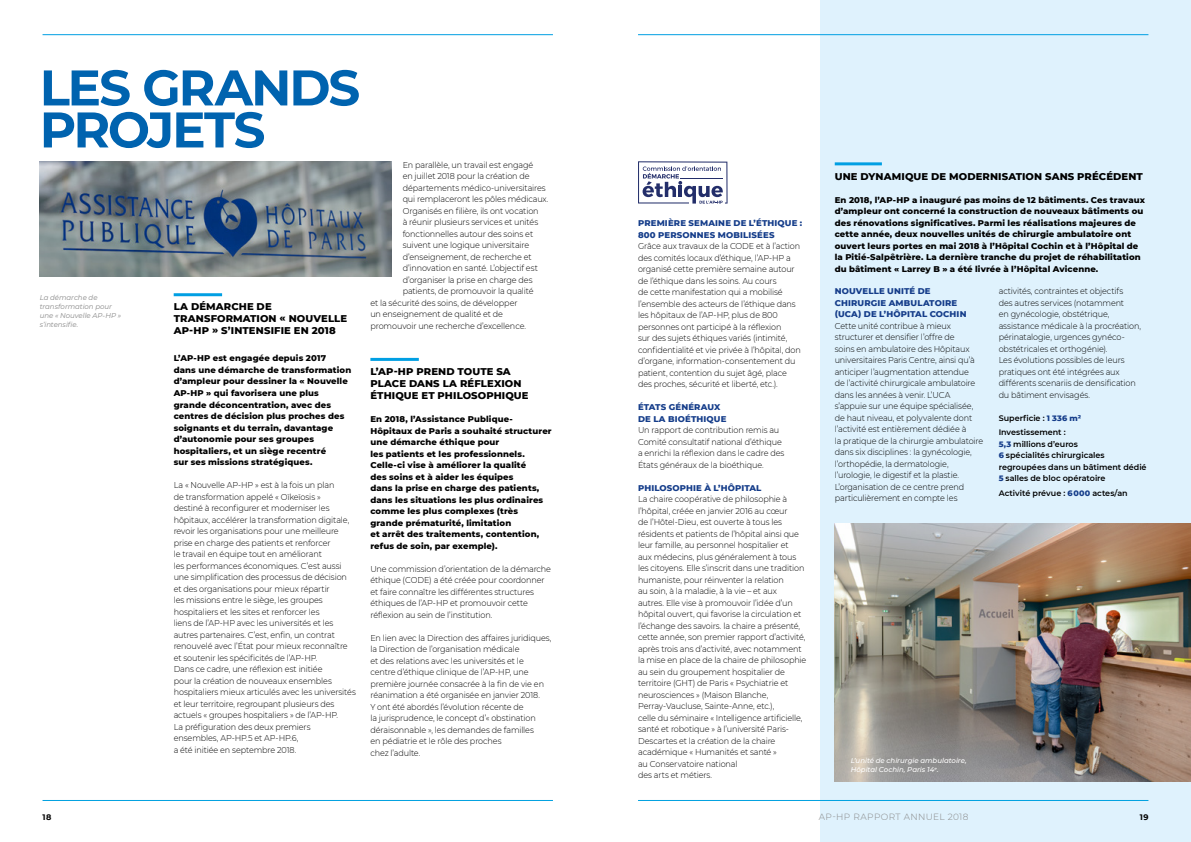
<style>
.page{position:relative;width:1191px;height:842px;background:#fff}
.page>*{position:absolute;margin:0;border:0;box-sizing:border-box;transform-origin:0 0}
.t1{font:700 50px/42px "Montserrat";letter-spacing:-.045em;color:#0063af}
.t2{font:800 10px/12px "Montserrat";letter-spacing:.01em;color:#000}
.t3{font:300 9px "Montserrat";letter-spacing:.04em;color:#878787}
.t4{font:300 8.5px/11.5px "Montserrat";letter-spacing:-.015em;color:#000;scale:.95 1}
.t5{font:800 8.5px/11.5px "Montserrat";letter-spacing:.015em;color:#000}
.t6{font:800 8.5px/11.5px "Montserrat";letter-spacing:.02em;color:#153d8a}
.t7{font:600 8px/11.5px "Montserrat";color:#000}
.t8{font:700 8px "Montserrat";color:#000}
.t9{font:italic 7px/9px "Montserrat";color:#878787}
.t10{font:italic 500 7px/9px "Montserrat";letter-spacing:-.005em;color:#fff}
.s1{font-weight:800;color:#153d8a}
</style>
<div class="page">
<div style="left:820px;top:0;width:371px;height:842px;background:#dff2fd"></div>
<img style="left:834px;top:523px;width:357px;height:258px">
<img style="left:40px;top:162px;width:351px;height:114px">
<hr style="left:834px;top:162px;width:48px;height:3px;background:#009fe3">
<hr style="left:174px;top:293px;width:48px;height:3px;background:#009fe3">
<hr style="left:370px;top:358px;width:49px;height:3px;background:#009fe3">
<svg style="left:638px;top:161px;width:89px;height:43px"></svg>
<hr style="left:638px;top:34px;width:510px;height:1px;background:#009fe3">
<hr style="left:43px;top:34px;width:510px;height:1px;background:#009fe3">
<hr style="left:638px;top:800px;width:510px;height:1px;background:#00a1e0">
<hr style="left:43px;top:800px;width:510px;height:1px;background:#00a1e0">
<h1 class="t1" style="left:40px;top:64px;width:322px">LES GRANDS<br>PROJETS</h1>
<p class="t9" style="left:40px;top:293px;width:83px">La démarche de transformation pour une « Nouvelle AP-HP » s’intensifie.</p>
<p class="t2" style="left:174px;top:300px;width:175px">LA DÉMARCHE DE<br>TRANSFORMATION « NOUVELLE<br>AP‑HP » S’INTENSIFIE EN 2018</p>
<p class="t5" style="left:174px;top:352px;width:179px">L’AP‑HP est engagée depuis 2017<br>dans une démarche de transformation d’ampleur pour dessiner la « Nouvelle AP‑HP » qui favorisera une plus grande déconcentration, avec des centres de décision plus proches des soignants et du terrain, davantage d’autonomie pour ses groupes hospitaliers, et un siège recentré<br>sur ses missions stratégiques.</p>
<p class="t4" style="left:174px;top:479px;width:193px">La « Nouvelle AP‑HP » est à la fois un plan<br>de transformation appelé « Oïkeïosis »<br>destiné à reconfigurer et moderniser les hôpitaux, accélérer la transformation digitale, revoir les organisations pour une meilleure prise en charge des patients et renforcer<br>le travail en équipe tout en améliorant<br>les performances économiques. C’est aussi une simplification des processus de décision et des organisations pour mieux répartir<br>les missions entre le siège, les groupes hospitaliers et les sites et renforcer les<br>liens de l’AP‑HP avec les universités et les autres partenaires. C’est, enfin, un contrat renouvelé avec l’État pour mieux reconnaître et soutenir les spécificités de l’AP‑HP.<br>Dans ce cadre, une réflexion est initiée<br>pour la création de nouveaux ensembles hospitaliers mieux articulés avec les universités et leur territoire, regroupant plusieurs des actuels « groupes hospitaliers » de l’AP‑HP.<br>La préfiguration des deux premiers ensembles, AP‑HP.5 et AP‑HP.6,<br>a été initiée en septembre 2018.</p>
<p class="t4" style="left:403px;top:158px;width:139px">En parallèle, un travail est engagé</p>
<p class="t4" style="left:403px;top:170px;width:135px">en juillet 2018 pour la création de</p>
<p class="t4" style="left:403px;top:181px;width:152px">départements médico-universitaires</p>
<p class="t4" style="left:403px;top:193px;width:155px">qui remplaceront les pôles médicaux.</p>
<p class="t4" style="left:403px;top:204px;width:145px">Organisés en filière, ils ont vocation</p>
<p class="t4" style="left:403px;top:216px;width:144px">à réunir plusieurs services et unités</p>
<p class="t4" style="left:403px;top:227px;width:139px">fonctionnelles autour des soins et</p>
<p class="t4" style="left:403px;top:239px;width:135px">suivent une logique universitaire</p>
<p class="t4" style="left:403px;top:250px;width:137px">d’enseignement, de recherche et</p>
<p class="t4" style="left:403px;top:262px;width:144px">d’innovation en santé. L’objectif est</p>
<p class="t4" style="left:403px;top:273px;width:138px">d’organiser la prise en charge des</p>
<p class="t4" style="left:403px;top:285px;width:139px">patients, de promouvoir la qualité</p>
<p class="t4" style="left:370px;top:296px;width:156px">et la sécurité des soins, de développer</p>
<p class="t4" style="left:370px;top:308px;width:141px">un enseignement de qualité et de</p>
<p class="t4" style="left:370px;top:319px;width:165px">promouvoir une recherche d’excellence.</p>
<p class="t2" style="left:370px;top:365px;width:160px">L’AP‑HP PREND TOUTE SA<br>PLACE DANS LA RÉFLEXION<br>ÉTHIQUE ET PHILOSOPHIQUE</p>
<p class="t5" style="left:370px;top:413px;width:183px">En 2018, l’Assistance Publique-Hôpitaux de Paris a souhaité structurer une démarche éthique pour<br>les patients et les professionnels.<br>Celle-ci vise à améliorer la qualité<br>des soins et à aider les équipes<br>dans la prise en charge des patients, dans les situations les plus ordinaires comme les plus complexes (très grande prématurité, limitation<br>et arrêt des traitements, contention, refus de soin, par exemple).</p>
<p class="t4" style="left:370px;top:562px;width:192px">Une commission d’orientation de la démarche éthique (CODE) a été créée pour coordonner et faire connaître les différentes structures éthiques de l’AP‑HP et promouvoir cette réflexion au sein de l’institution.</p>
<p class="t4" style="left:370px;top:631px;width:192px">En lien avec la Direction des affaires juridiques, la Direction de l’organisation médicale<br>et des relations avec les universités et le<br>centre d’éthique clinique de l’AP‑HP, une première journée consacrée à la fin de vie en réanimation a été organisée en janvier 2018.<br>Y ont été abordés l’évolution récente de<br>la jurisprudence, le concept d’« obstination déraisonnable », les demandes de familles<br>en pédiatrie et le rôle des proches<br>chez l’adulte.</p>
<p class="t6" style="left:638px;top:217px;width:166px">PREMIÈRE SEMAINE DE L’ÉTHIQUE :<br>800 PERSONNES MOBILISÉES</p>
<p class="t4" style="left:638px;top:240px;width:173px">Grâce aux travaux de la CODE et à l’action des comités locaux d’éthique, l’AP‑HP a organisé cette première semaine autour de l’éthique dans les soins. Au cours<br>de cette manifestation qui a mobilisé l’ensemble des acteurs de l’éthique dans les hôpitaux de l’AP‑HP, plus de 800 personnes ont participé à la réflexion<br>sur des sujets éthiques variés (intimité, confidentialité et vie privée à l’hôpital, don d’organe, information-consentement du patient, contention du sujet âgé, place des proches, sécurité et liberté, etc.).</p>
<p class="t6" style="left:638px;top:401px;width:90px">ÉTATS GÉNÉRAUX<br>DE LA BIOÉTHIQUE</p>
<p class="t4" style="left:638px;top:424px;width:156px">Un rapport de contribution remis au Comité consultatif national d’éthique a enrichi la réflexion dans le cadre des États généraux de la bioéthique.</p>
<p class="t6" style="left:638px;top:481px;width:125px">PHILOSOPHIE À L’HÔPITAL</p>
<p class="t4" style="left:638px;top:493px;width:179px">La chaire coopérative de philosophie à l’hôpital, créée en janvier 2016 au cœur<br>de l’Hôtel-Dieu, est ouverte à tous les résidents et patients de l’hôpital ainsi que leur famille, au personnel hospitalier et<br>aux médecins, plus généralement à tous les citoyens. Elle s’inscrit dans une tradition humaniste, pour réinventer la relation<br>au soin, à la maladie, à la vie – et aux<br>autres. Elle vise à promouvoir l’idée d’un hôpital ouvert, qui favorise la circulation et l’échange des savoirs. la chaire a présenté, cette année, son premier rapport d’activité, après trois ans d’activité, avec notamment la mise en place de la chaire de philosophie au sein du groupement hospitalier de territoire (GHT) de Paris « Psychiatrie et neurosciences » (Maison Blanche, Perray-Vaucluse, Sainte-Anne, etc.),<br>celle du séminaire « Intelligence artificielle, santé et robotique » à l’université Paris-Descartes et la création de la chaire académique « Humanités et santé »<br>au Conservatoire national<br>des arts et métiers.</p>
<p class="t2" style="left:834px;top:169px;width:310px">UNE DYNAMIQUE DE MODERNISATION SANS PRÉCÉDENT</p>
<p class="t5" style="left:834px;top:193px;width:312px">En 2018, l’AP‑HP a inauguré pas moins de 12 bâtiments. Ces travaux d’ampleur ont concerné la construction de nouveaux bâtiments ou des rénovations significatives. Parmi les réalisations majeures de cette année, deux nouvelles unités de chirurgie ambulatoire ont ouvert leurs portes en mai 2018 à l’Hôpital Cochin et à l’Hôpital de la Pitié-Salpêtrière. La dernière tranche du projet de réhabilitation du bâtiment « Larrey B » a été livrée à l’Hôpital Avicenne.</p>
<p class="t6" style="left:834px;top:285px;width:133px">NOUVELLE UNITÉ DE<br>CHIRURGIE AMBULATOIRE (UCA) DE L’HÔPITAL COCHIN</p>
<p class="t4" style="left:834px;top:320px;width:158px">Cette unité contribue à mieux structurer et densifier l’offre de<br>soins en ambulatoire des Hôpitaux universitaires Paris Centre, ainsi qu’à anticiper l’augmentation attendue<br>de l’activité chirurgicale ambulatoire dans les années à venir. L’UCA s’appuie sur une équipe spécialisée, de haut niveau, et polyvalente dont l’activité est entièrement dédiée à<br>la pratique de la chirurgie ambulatoire dans six disciplines : la gynécologie, l’orthopédie, la dermatologie, l’urologie, le digestif et la plastie.<br>L’organisation de ce centre prend particulièrement en compte les</p>
<p class="t4" style="left:998px;top:285px;width:151px">activités, contraintes et objectifs<br>des autres services (notamment<br>en gynécologie, obstétrique, assistance médicale à la procréation, périnatalogie, urgences gynéco&shy;obstétricales et orthogénie).<br>Les évolutions possibles de leurs pratiques ont été intégrées aux différents scenariis de densification du bâtiment envisagés.</p>
<p class="t7" style="left:998px;top:411px;width:84px;line-height:14.3px">Superficie : <span class="s1">1 336 m²<br></span>Investissement :</p>
<p class="t7" style="left:998px;top:438px;width:149px"><span class="s1">5,3</span> millions d’euros<br><span class="s1">6</span> spécialités chirurgicales regroupées dans un bâtiment dédié<br><span class="s1">5</span> salles de bloc opératoire</p>
<p class="t7" style="left:998px;top:487px;width:130px">Activité prévue : <span class="s1">6 000</span> actes/an</p>
<p class="t10" style="left:850px;top:755px;width:118px">L’unité de chirurgie ambulatoire,<br>Hôpital Cochin, Paris 14<sup>e</sup>.</p>
<p class="t8" style="left:43px;top:811px;width:10px">18</p>
<p class="t3" style="left:819px;top:810px;width:151px">AP-HP RAPPORT ANNUEL 2018</p>
<p class="t8" style="left:1139px;top:811px;width:10px">19</p>
</div>
